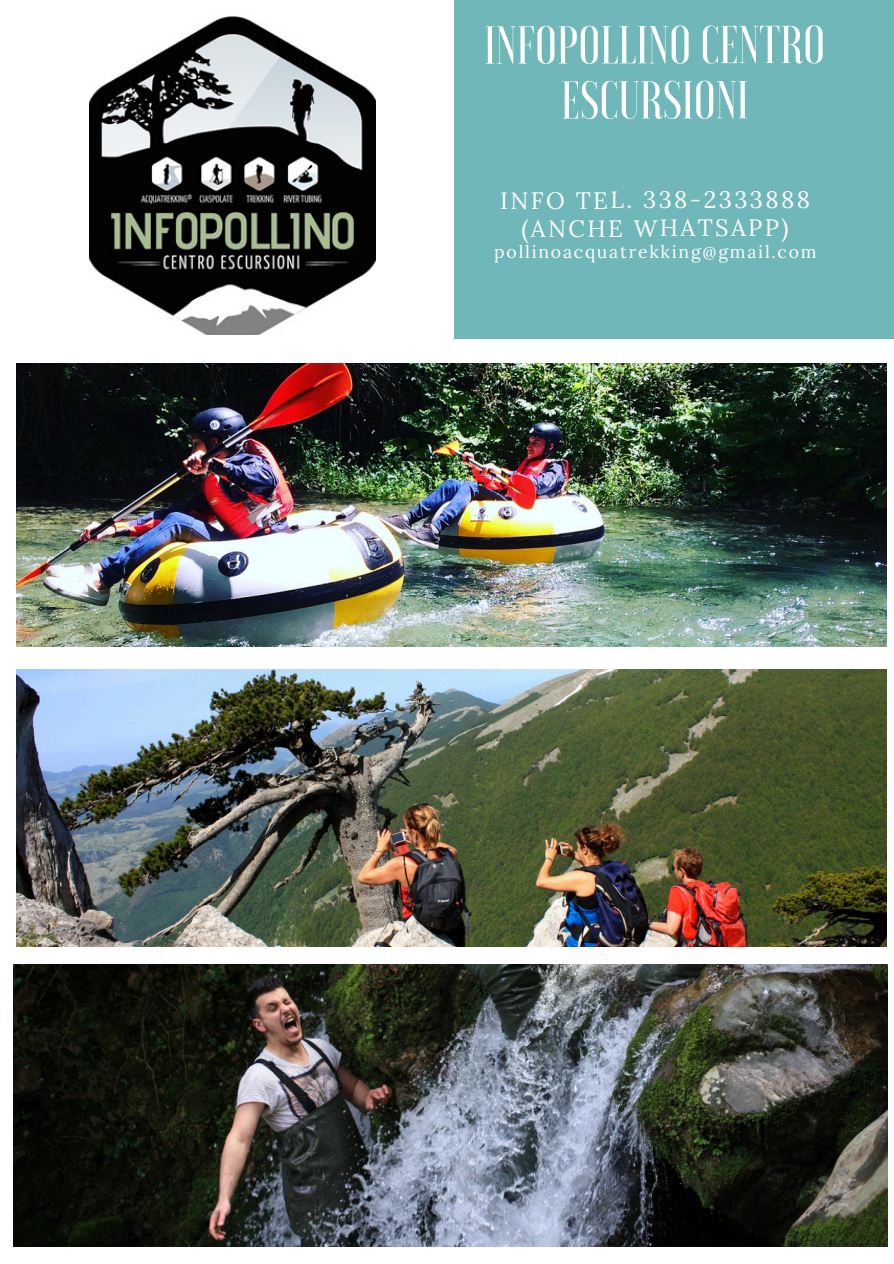
<style>
.page{position:relative;width:894px;height:1264px;background:#fff}
.page>*{position:absolute;margin:0;border:0;box-sizing:border-box;transform-origin:0 0}
.t1{font:500 53.25px/55.1px "Voga";color:#fff;text-align:center}
.t2{font:23.7px "Lora";letter-spacing:.095em;color:#fff}
.t3{font:17.7px "Lora";letter-spacing:.095em;color:#fff}
</style>
<div class="page">
<img style="left:89px;top:16px;width:286px;height:319px">
<div style="left:454px;top:0;width:439px;height:338px;background:#6fb7b8"></div>
<img style="left:17px;top:363px;width:869px;height:283px">
<img style="left:17px;top:669px;width:869px;height:277px">
<img style="left:14px;top:964px;width:873px;height:281px">
<p class="t1" style="left:484px;top:17px;width:343px">INFOPOLLINO CENTRO<br>ESCURSIONI</p>
<p class="t2" style="left:500px;top:184px;width:311px">INFO TEL. 338-2333888</p>
<p class="t2" style="left:521px;top:213px;width:269px">(ANCHE WHATSAPP)</p>
<p class="t3" style="left:494px;top:240px;width:324px">pollinoacquatrekking@gmail.com</p>
</div>
